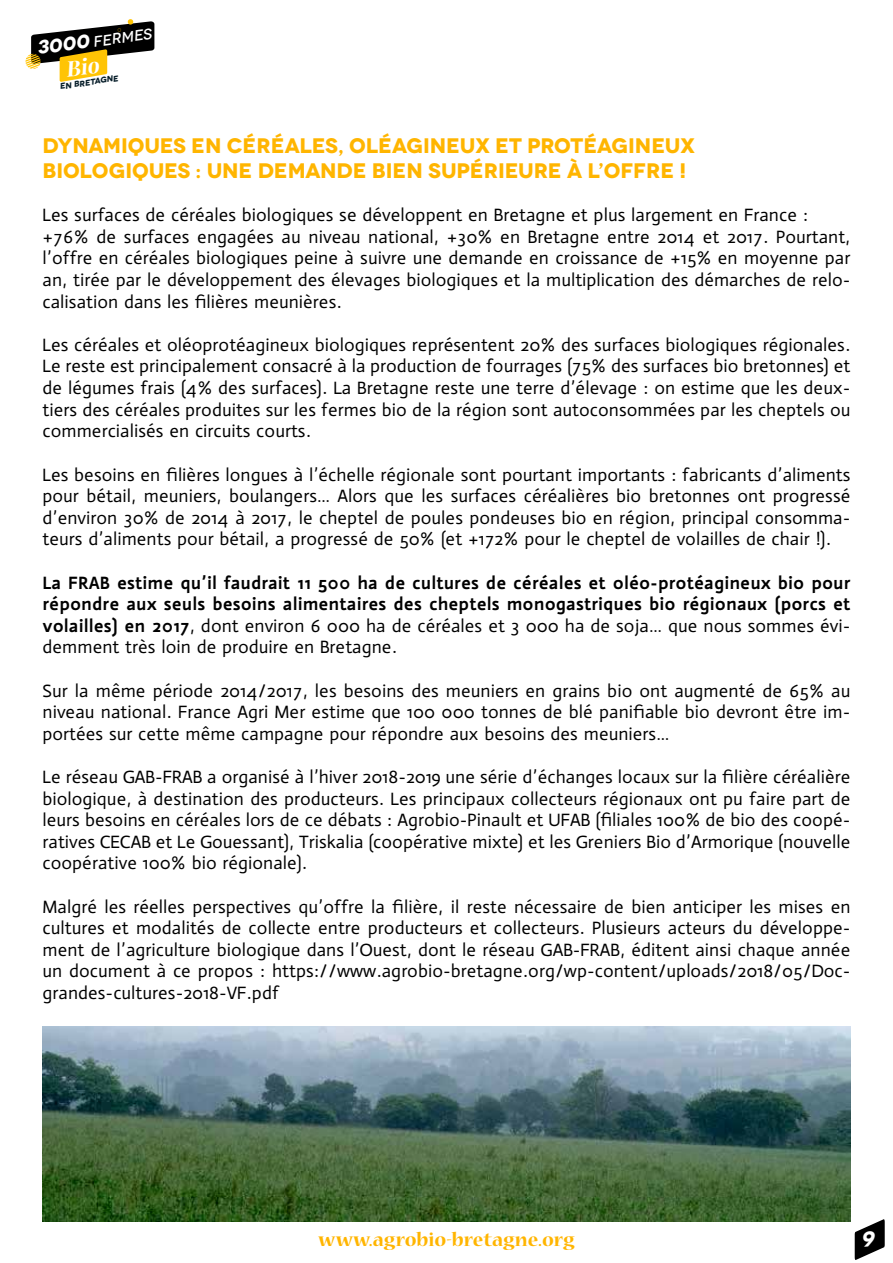
<style>
.page{position:relative;width:893px;height:1263px;background:#fff}
.page>*{position:absolute;margin:0;border:0;box-sizing:border-box;transform-origin:0 0}
.t1{font:700 21px/25.2px "Novecentowide";letter-spacing:-.005em;color:#ffb500}
.t2{font:700 21px "Nueva Std";color:#ffb500}
.t3{font:italic 700 18.75px "Novecentowide";color:#fff}
.t4{font:18px/21.6px "actor";color:#000;text-align:justify}
.t5{font:700 18px/21.6px "actor";color:#000;text-align:justify}
.t6{font:italic 500 15px "Novecentowide";color:#fff}
.t7{font:italic 700 8.25px "Novecentowide";color:#081f2b}
.s1{font-weight:400}
</style>
<div class="page">
<img style="left:43px;top:1026px;width:807px;height:195px">
<svg style="left:855px;top:1219px;width:30px;height:41px"></svg>
<svg style="left:26px;top:19px;width:128px;height:63px"></svg>
<p class="t3" style="left:35px;top:36px;width:54px;rotate:-8deg">3000</p>
<p class="t6" style="left:92px;top:32px;width:61px;rotate:-7deg">fermes</p>
<p class="t7" style="left:59px;top:82px;width:61px;rotate:-9deg">en Bretagne</p>
<p class="t1" style="left:43px;top:133px;width:654px">DYNAMIQUES EN CÉRÉALES, OLÉAGINEUX ET PROTÉAGINEUX<br>BIOLOGIQUES : UNE DEMANDE BIEN SUPÉRIEURE À L’OFFRE !</p>
<p class="t4" style="left:43px;top:204px;width:809px;text-align:left">Les surfaces de céréales biologiques se développent en Bretagne et plus largement en France : +76% de surfaces engagées au niveau national, +30% en Bretagne entre 2014 et 2017. Pourtant, l’offre en céréales biologiques peine à suivre une demande en croissance de +15% en moyenne par an, tirée par le développement des élevages biologiques et la multiplication des démarches de relo&shy;calisation dans les filières meunières.</p>
<p class="t4" style="left:43px;top:334px;width:809px">Les céréales et oléoprotéagineux biologiques représentent 20% des surfaces biologiques régionales.<br>Le reste est principalement consacré à la production de fourrages (75% des surfaces bio bretonnes) et de légumes frais (4% des surfaces). La Bretagne reste une terre d’élevage : on estime que les deux&shy;tiers des céréales produites sur les fermes bio de la région sont autoconsommées par les cheptels ou commercialisés en circuits courts.</p>
<p class="t4" style="left:43px;top:464px;width:809px">Les besoins en filières longues à l’échelle régionale sont pourtant importants : fabricants d’aliments pour bétail, meuniers, boulangers… Alors que les surfaces céréalières bio bretonnes ont progressé d’environ 30% de 2014 à 2017, le cheptel de poules pondeuses bio en région, principal consomma&shy;teurs d’aliments pour bétail, a progressé de 50% (et +172% pour le cheptel de volailles de chair !).</p>
<p class="t5" style="left:43px;top:571px;width:809px">La FRAB estime qu’il faudrait 11 500 ha de cultures de céréales et oléo-protéagineux bio pour répondre aux seuls besoins alimentaires des cheptels monogastriques bio régionaux (porcs et volailles) en 2017<span class="s1">, dont environ 6 000 ha de céréales et 3 000 ha de soja… que nous sommes évi&shy;demment très loin de produire en Bretagne.</span></p>
<p class="t4" style="left:43px;top:680px;width:809px">Sur la même période 2014/2017, les besoins des meuniers en grains bio ont augmenté de 65% au niveau national. France Agri Mer estime que 100 000 tonnes de blé panifiable bio devront être im&shy;portées sur cette même campagne pour répondre aux besoins des meuniers…</p>
<p class="t4" style="left:43px;top:766px;width:809px">Le réseau GAB-FRAB a organisé à l’hiver 2018-2019 une série d’échanges locaux sur la filière céréalière biologique, à destination des producteurs. Les principaux collecteurs régionaux ont pu faire part de leurs besoins en céréales lors de ce débats : Agrobio-Pinault et UFAB (filiales 100% de bio des coopé&shy;ratives CECAB et Le Gouessant), Triskalia (coopérative mixte) et les Greniers Bio d’Armorique (nouvelle coopérative 100% bio régionale).</p>
<p class="t4" style="left:43px;top:896px;width:809px">Malgré les réelles perspectives qu’offre la filière, il reste nécessaire de bien anticiper les mises en cultures et modalités de collecte entre producteurs et collecteurs. Plusieurs acteurs du développe&shy;ment de l’agriculture biologique dans l’Ouest, dont le réseau GAB-FRAB, éditent ainsi chaque année un document à ce propos : https://www.agrobio-bretagne.org/wp-content/uploads/2018/05/Doc&shy;grandes-cultures-2018-VF.pdf</p>
<p class="t2" style="left:318px;top:1230px;width:258px">www.agrobio-bretagne.org</p>
</div>
